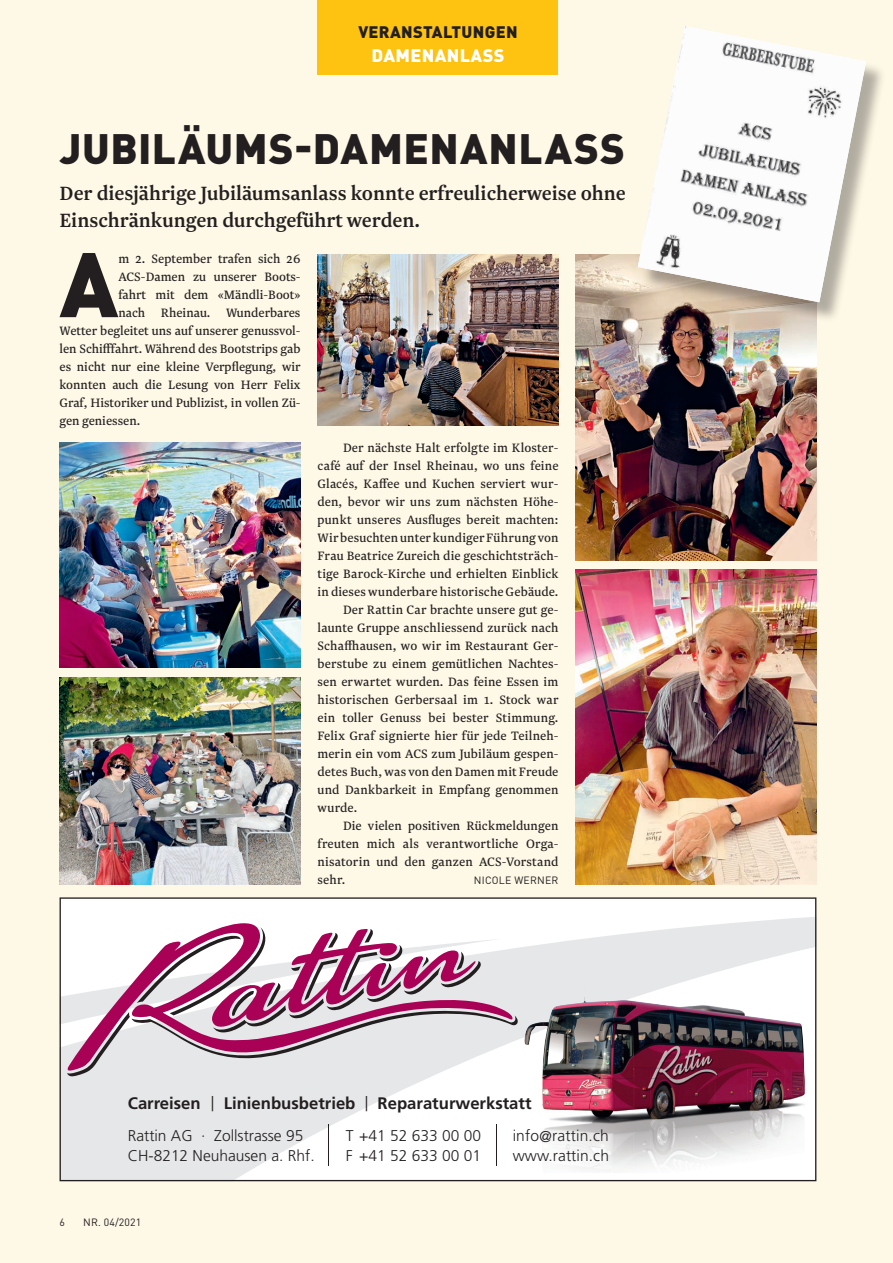
<style>
.page{position:relative;width:893px;height:1263px;background:#fef8e6}
.page>*{position:absolute;margin:0;border:0;box-sizing:border-box;transform-origin:0 0}
.t1{font:900 90.15px "DIN Pro";color:#231f20}
.t2{font:900 42px "DIN Pro";letter-spacing:.015em;color:#231f20}
.t3{font:500 22.5px/27px "Newzald";color:#231f20}
.t4{font:900 18px "DIN Pro";letter-spacing:.02em;color:#fff}
.t5{font:900 18px "DIN Pro";letter-spacing:.03em;color:#231f20}
.t6{font:700 16.65px "Frutiger";color:#231f20}
.t7{font:900 16.5px "DIN Pro";letter-spacing:.02em;color:#231f20}
.t8{font:300 15.6px "Frutiger";color:#231f20}
.t9{font:14.25px "Newzald";letter-spacing:.005em;color:#231f20}
.t10{font:10.5px "DIN Pro";letter-spacing:.02em;color:#231f20}
.s1{font-weight:300;font-size:20.1px}
</style>
<div class="page">
<div style="left:317px;top:0;width:241px;height:74px;background:#fec210"></div>
<svg style="left:60px;top:897px;width:756px;height:284px;background:#d4c3cc"></svg>
<img style="left:60px;top:443px;width:240px;height:225px">
<img style="left:60px;top:677px;width:240px;height:207px">
<img style="left:317px;top:254px;width:241px;height:171px">
<img style="left:575px;top:254px;width:241px;height:306px">
<img style="left:575px;top:569px;width:241px;height:315px">
<div style="left:641px;top:29px;width:245px;height:294px;background:#231f20;opacity:.35"></div>
<img style="left:638px;top:26px;width:228px;height:276px">
<p class="t5" style="left:377px;top:16px;width:124px">BERGRENNEN</p>
<p class="t4" style="left:373px;top:40px;width:132px">FRÜHSHOPPEN</p>
<p class="t7" style="left:358px;top:18px;width:161px">VERANSTALTUNGEN</p>
<p class="t4" style="left:372px;top:40px;width:134px">DAMENANLASS</p>
<h2 class="t2" style="left:60px;top:113px;width:567px">JUBILÄUMS-DAMENANLASS</h2>
<h3 class="t3" style="left:60px;top:179px;width:568px">Der diesjährige Jubiläumsanlass konnte erfreulicherweise ohne<br>Einschränkungen durchgeführt werden.</h3>
<h1 class="t1" style="left:60px;top:207px;width:60px">A</h1>
<p class="t9" style="left:118px;top:250px;width:184px">m 2. September trafen sich 26</p>
<p class="t9" style="left:118px;top:268px;width:184px">ACS-Damen zu unserer Boots-</p>
<p class="t9" style="left:118px;top:286px;width:184px">fahrt mit dem «Mändli-Boot»</p>
<p class="t9" style="left:118px;top:304px;width:184px">nach Rheinau. Wunderbares</p>
<p class="t9" style="left:60px;top:322px;width:242px">Wetter begleitet uns auf unserer genussvol-</p>
<p class="t9" style="left:60px;top:340px;width:242px">len Schifffahrt. Während des Bootstrips gab</p>
<p class="t9" style="left:60px;top:358px;width:242px">es nicht nur eine kleine Verpflegung, wir</p>
<p class="t9" style="left:60px;top:376px;width:242px">konnten auch die Lesung von Herr Felix</p>
<p class="t9" style="left:60px;top:394px;width:242px">Graf, Historiker und Publizist, in vollen Zü-</p>
<p class="t9" style="left:60px;top:412px;width:82px">gen geniessen.</p>
<p class="t9" style="left:343px;top:439px;width:217px">Der nächste Halt erfolgte im Kloster-</p>
<p class="t9" style="left:317px;top:457px;width:242px">café auf der Insel Rheinau, wo uns feine</p>
<p class="t9" style="left:317px;top:475px;width:242px">Glacés, Kaffee und Kuchen serviert wur-</p>
<p class="t9" style="left:317px;top:493px;width:242px">den, bevor wir uns zum nächsten Höhe-</p>
<p class="t9" style="left:317px;top:511px;width:242px">punkt unseres Ausfluges bereit machten:</p>
<p class="t9" style="left:317px;top:529px;width:242px">Wir besuchten unter kundiger Führung von</p>
<p class="t9" style="left:317px;top:547px;width:242px">Frau Beatrice Zureich die geschichtsträch-</p>
<p class="t9" style="left:317px;top:565px;width:242px">tige Barock-Kirche und erhielten Einblick</p>
<p class="t9" style="left:317px;top:583px;width:242px">in dieses wunderbare historische Gebäude.</p>
<p class="t9" style="left:343px;top:601px;width:217px">Der Rattin Car brachte unsere gut ge-</p>
<p class="t9" style="left:317px;top:619px;width:242px">launte Gruppe anschliessend zurück nach</p>
<p class="t9" style="left:317px;top:637px;width:242px">Schaffhausen, wo wir im Restaurant Ger-</p>
<p class="t9" style="left:317px;top:655px;width:242px">berstube zu einem gemütlichen Nachtes-</p>
<p class="t9" style="left:317px;top:673px;width:242px">sen erwartet wurden. Das feine Essen im</p>
<p class="t9" style="left:317px;top:691px;width:242px">historischen Gerbersaal im 1. Stock war</p>
<p class="t9" style="left:317px;top:709px;width:242px">ein toller Genuss bei bester Stimmung.</p>
<p class="t9" style="left:317px;top:727px;width:242px">Felix Graf signierte hier für jede Teilneh-</p>
<p class="t9" style="left:317px;top:745px;width:242px">merin ein vom ACS zum Jubiläum gespen-</p>
<p class="t9" style="left:317px;top:763px;width:242px">detes Buch, was von den Damen mit Freude</p>
<p class="t9" style="left:317px;top:781px;width:242px">und Dankbarkeit in Empfang genommen</p>
<p class="t9" style="left:317px;top:799px;width:41px">wurde.</p>
<p class="t9" style="left:343px;top:817px;width:217px">Die vielen positiven Rückmeldungen</p>
<p class="t9" style="left:317px;top:835px;width:242px">freuten mich als verantwortliche Orga-</p>
<p class="t9" style="left:317px;top:853px;width:242px">nisatorin und den ganzen ACS-Vorstand</p>
<p class="t9" style="left:317px;top:871px;width:29px">sehr.</p>
<p class="t10" style="left:474px;top:872px;width:86px">NICOLE WERNER</p>
<p class="t6" style="left:128px;top:1093px;width:405px">Carreisen <span class="s1">|</span> Linienbusbetrieb <span class="s1">|</span> Reparaturwerkstatt</p>
<p class="t8" style="left:128px;top:1126px;width:177px">Rattin AG · Zollstrasse 95</p>
<p class="t8" style="left:346px;top:1126px;width:137px">T +41 52 633 00 00</p>
<p class="t8" style="left:513px;top:1126px;width:98px">info@rattin.ch</p>
<p class="t8" style="left:128px;top:1146px;width:188px">CH-8212 Neuhausen a. Rhf.</p>
<p class="t8" style="left:346px;top:1146px;width:137px">F +41 52 633 00 01</p>
<p class="t8" style="left:513px;top:1146px;width:98px">www.rattin.ch</p>
<p class="t10" style="left:60px;top:1214px;width:7px">6</p>
<p class="t10" style="left:83px;top:1214px;width:59px">NR. 04/2021</p>
</div>
